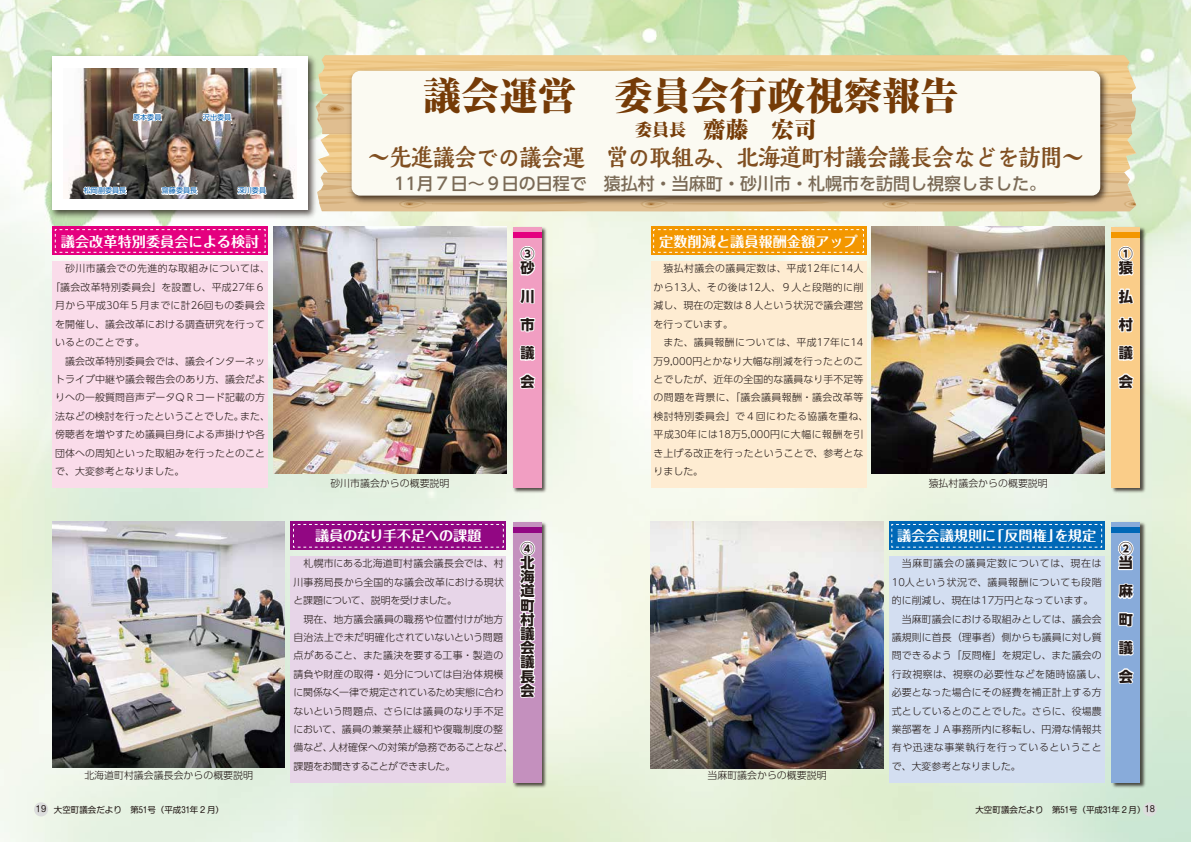
<style>
.page{position:relative;width:1191px;height:842px;background:#fff}
.page>*{position:absolute;margin:0;border:0;box-sizing:border-box;transform-origin:0 0}
.t1{font:800 expanded 38.3px "Ryumin Pr 6";color:#753b07}
.t2{font:800 24.1px "Kaimin Tu Std";color:#804f21;scale:.9 1}
.t3{font:800 expanded 22.7px "Ryumin Pr 6";color:#753b07}
.t4{font:500 17px "UD Shin Go Pr 6";color:#7a6a56}
.t5{font:700 14.2px "Maru Fo Pro";color:#fff}
.t6{font:700 14.2px/14.2px "UD Shin Go Pr 6";color:#221815;text-align:justify}
.t7{font:300 9.9px/18.4px "UD Shin Go Pr 6";letter-spacing:.01em;color:#221815}
.t8{font:300 9.9px "UD Shin Go Pr 6";letter-spacing:.03em;color:#221815}
.t9{font:300 9.9px "UD Shin Go Pr 6";letter-spacing:.035em;color:#221815}
.t10{font:8.5px "Shin M Go Pr 6";color:#221815}
.t11{font:7.1px "UD Shin Go Pr 6";color:#005bac}
.s1{font-size:17px}
</style>
<div class="page">
<img style="left:0;top:0;width:1191px;height:842px">
<svg style="left:319px;top:55px;width:817px;height:156px;background:#e7c790"></svg>
<img style="left:346px;top:65px;width:765px;height:142px">
<div style="left:351px;top:71px;width:749px;height:125px;background:#fbfaf2;border-radius:9px"></div>
<img style="left:1110px;top:225px;width:37px;height:270px">
<div style="left:1111px;top:227px;width:29px;height:261px;background:#facd89"></div>
<div style="left:1111px;top:232px;width:29px;height:6px;background:#f39700"></div>
<div style="left:651px;top:227px;width:215px;height:28px;background:#f39700"></div>
<div style="left:651px;top:261px;width:215px;height:227px;background:#feecd2"></div>
<svg style="left:653px;top:229px;width:211px;height:24px"></svg>
<img style="left:1110px;top:520px;width:37px;height:270px">
<div style="left:1111px;top:522px;width:29px;height:260px;background:#88abda"></div>
<div style="left:1111px;top:527px;width:29px;height:6px;background:#0068b7"></div>
<div style="left:889px;top:522px;width:215px;height:28px;background:#0068b7"></div>
<div style="left:889px;top:556px;width:215px;height:226px;background:#d3def1"></div>
<svg style="left:891px;top:524px;width:211px;height:24px"></svg>
<img style="left:512px;top:225px;width:37px;height:270px">
<div style="left:513px;top:227px;width:28px;height:261px;background:#f19ec2"></div>
<div style="left:513px;top:232px;width:28px;height:6px;background:#e4007f"></div>
<div style="left:52px;top:227px;width:216px;height:28px;background:#e4007f"></div>
<div style="left:52px;top:261px;width:216px;height:227px;background:#fadcea"></div>
<svg style="left:54px;top:229px;width:212px;height:24px"></svg>
<img style="left:512px;top:520px;width:37px;height:270px">
<div style="left:513px;top:522px;width:28px;height:260px;background:#c490be"></div>
<div style="left:513px;top:527px;width:28px;height:6px;background:#920783"></div>
<div style="left:291px;top:522px;width:215px;height:28px;background:#920783"></div>
<div style="left:291px;top:556px;width:215px;height:226px;background:#e7d5e8"></div>
<svg style="left:293px;top:524px;width:211px;height:24px"></svg>
<img style="left:872px;top:227px;width:232px;height:246px">
<img style="left:651px;top:522px;width:232px;height:246px">
<img style="left:274px;top:227px;width:232px;height:246px">
<img style="left:52px;top:522px;width:233px;height:246px">
<img style="left:47px;top:51px;width:272px;height:170px">
<div style="left:52px;top:57px;width:256px;height:153px;background:#fff"></div>
<img style="left:68px;top:68px;width:227px;height:130px">
<svg style="left:131px;top:109px;width:33px;height:14px"></svg>
<svg style="left:201px;top:112px;width:33px;height:11px"></svg>
<svg style="left:235px;top:185px;width:33px;height:12px"></svg>
<svg style="left:160px;top:185px;width:40px;height:12px"></svg>
<svg style="left:82px;top:179px;width:47px;height:17px"></svg>
<svg style="left:1117px;top:246px;width:17px;height:30px"></svg>
<svg style="left:1118px;top:288px;width:16px;height:16px"></svg>
<svg style="left:1117px;top:316px;width:17px;height:17px"></svg>
<svg style="left:1118px;top:345px;width:16px;height:16px"></svg>
<svg style="left:1117px;top:373px;width:17px;height:17px"></svg>
<svg style="left:1118px;top:540px;width:16px;height:31px"></svg>
<svg style="left:1118px;top:583px;width:16px;height:16px"></svg>
<svg style="left:1118px;top:612px;width:16px;height:16px"></svg>
<svg style="left:1118px;top:640px;width:16px;height:16px"></svg>
<svg style="left:1117px;top:668px;width:17px;height:16px"></svg>
<svg style="left:519px;top:246px;width:17px;height:30px"></svg>
<svg style="left:519px;top:288px;width:16px;height:16px"></svg>
<svg style="left:519px;top:316px;width:17px;height:17px"></svg>
<svg style="left:519px;top:345px;width:17px;height:16px"></svg>
<svg style="left:519px;top:373px;width:17px;height:16px"></svg>
<svg style="left:519px;top:540px;width:17px;height:159px"></svg>
<div style="left:1142px;top:802px;width:15px;height:14px;background:#dcdddd;border-radius:50%"></div>
<div style="left:34px;top:802px;width:14px;height:14px;background:#dcdddd;border-radius:50%"></div>
<p class="t11" style="left:133px;top:111px;width:30px">原本委員</p>
<p class="t11" style="left:203px;top:111px;width:30px">沢出委員</p>
<p class="t11" style="left:84px;top:185px;width:44px">松岡副委員長</p>
<p class="t11" style="left:162px;top:185px;width:37px">齋藤委員長</p>
<p class="t11" style="left:238px;top:185px;width:30px">深川委員</p>
<p class="t5" style="left:61px;top:230px;width:200px">議会改革特別委員会による検討</p>
<p class="t9" style="left:55px;top:261px;width:216px">　砂川市議会での先進的な取組みについては、</p>
<p class="t7" style="left:50px;top:277px;width:216px">「議会改革特別委員会」を設置し、平成27年６</p>
<p class="t8" style="left:55px;top:297px;width:211px">月から平成30年５月までに計26回もの委員会</p>
<p class="t7" style="left:55px;top:314px;width:211px">を開催し、議会改革における調査研究を行って</p>
<p class="t7" style="left:55px;top:333px;width:91px">いるとのことです。</p>
<p class="t7" style="left:55px;top:351px;width:211px">　議会改革特別委員会では、議会インターネッ</p>
<p class="t7" style="left:55px;top:370px;width:211px">トライブ中継や議会報告会のあり方、議会だよ</p>
<p class="t7" style="left:55px;top:388px;width:211px">りへの一般質問音声データＱＲコード記載の方</p>
<p class="t7" style="left:55px;top:406px;width:216px">法などの検討を行ったということでした。また、</p>
<p class="t7" style="left:55px;top:425px;width:211px">傍聴者を増やすため議員自身による声掛けや各</p>
<p class="t7" style="left:55px;top:443px;width:211px">団体への周知といった取組みを行ったとのこと</p>
<p class="t7" style="left:55px;top:462px;width:130px">で、大変参考となりました。</p>
<p class="t1" style="left:423px;top:65px;width:652px">議会運営　委員会行政視察報告　　　</p>
<p class="t3" style="left:635px;top:111px;width:183px"><span class="s1">委員長　</span>齋藤　宏司</p>
<p class="t2" style="left:368px;top:141px;width:797px">～先進議会での議会運　営の取組み、北海道町村議会議長会などを訪問～</p>
<p class="t4" style="left:394px;top:170px;width:653px">11月７日～９日の日程で　猿払村・当麻町・砂川市・札幌市を訪問し視察しました。</p>
<p class="t6" style="left:520px;top:246px;width:16px">③砂</p>
<p class="t6" style="left:520px;top:282px;width:16px;line-height:28.3px">川市議会</p>
<p class="t5" style="left:659px;top:230px;width:200px">定数削減と議員報酬金額アップ</p>
<p class="t7" style="left:653px;top:259px;width:216px">　猿払村議会の議員定数は、平成12年に14人から13人、その後は12人、９人と段階的に削減し、現在の定数は８人という状況で議会運営を行っています。<br>　また、議員報酬については、平成17年に14万9,000円とかなり大幅な削減を行ったとのことでしたが、近年の全国的な議員なり手不足等の問題を背景に、「議会議員報酬・議会改革等検討特別委員会」で４回にわたる協議を重ね、平成30年には18万5,000円に大幅に報酬を引き上げる改正を行ったということで、参考となりました。</p>
<p class="t7" style="left:330px;top:474px;width:121px">砂川市議会からの概要説明</p>
<p class="t7" style="left:928px;top:474px;width:121px">猿払村議会からの概要説明</p>
<p class="t6" style="left:1118px;top:246px;width:16px">①猿</p>
<p class="t6" style="left:1118px;top:282px;width:16px;line-height:28.3px">払村議会</p>
<p class="t5" style="left:315px;top:525px;width:168px">議員のなり手不足への課題</p>
<p class="t5" style="left:897px;top:525px;width:200px">議会会議規則に「反問権」を規定</p>
<p class="t6" style="left:520px;top:541px;width:16px">④北海道町村議会議長会</p>
<p class="t6" style="left:1118px;top:541px;width:15px">②当</p>
<p class="t6" style="left:1118px;top:576px;width:16px;line-height:28.3px">麻町議会</p>
<p class="t7" style="left:293px;top:554px;width:221px">　札幌市にある北海道町村議会議長会では、村川事務局長から全国的な議会改革における現状と課題について、説明を受けました。<br>　現在、地方議会議員の職務や位置付けが地方自治法上で未だ明確化されていないという問題点があること、また議決を要する工事・製造の請負や財産の取得・処分については自治体規模に関係なく一律で規定されているため実態に合わないという問題点、さらには議員のなり手不足において、議員の兼業禁止緩和や復職制度の整備など、人材確保への対策が急務であることなど、課題をお聞きすることができました。</p>
<p class="t7" style="left:891px;top:554px;width:216px">　当麻町議会の議員定数については、現在は<br>10人という状況で、議員報酬についても段階的に削減し、現在は17万円となっています。<br>　当麻町議会における取組みとしては、議会会議規則に首長（理事者）側からも議員に対し質問できるよう「反問権」を規定し、また議会の行政視察は、視察の必要性などを随時協議し、必要となった場合にその経費を補正計上する方式としているとのことでした。さらに、役場農業部署をＪＡ事務所内に移転し、円滑な情報共有や迅速な事業執行を行っているということで、大変参考となりました。</p>
<p class="t7" style="left:84px;top:765px;width:170px">北海道町村議会議長会からの概要説明</p>
<p class="t7" style="left:707px;top:765px;width:121px">当麻町議会からの概要説明</p>
<p class="t10" style="left:36px;top:802px;width:190px">19 大空町議会だより　第51号（平成３1年２月）</p>
<p class="t10" style="left:975px;top:802px;width:181px">大空町議会だより　第51号（平成31年２月）18</p>
</div>
